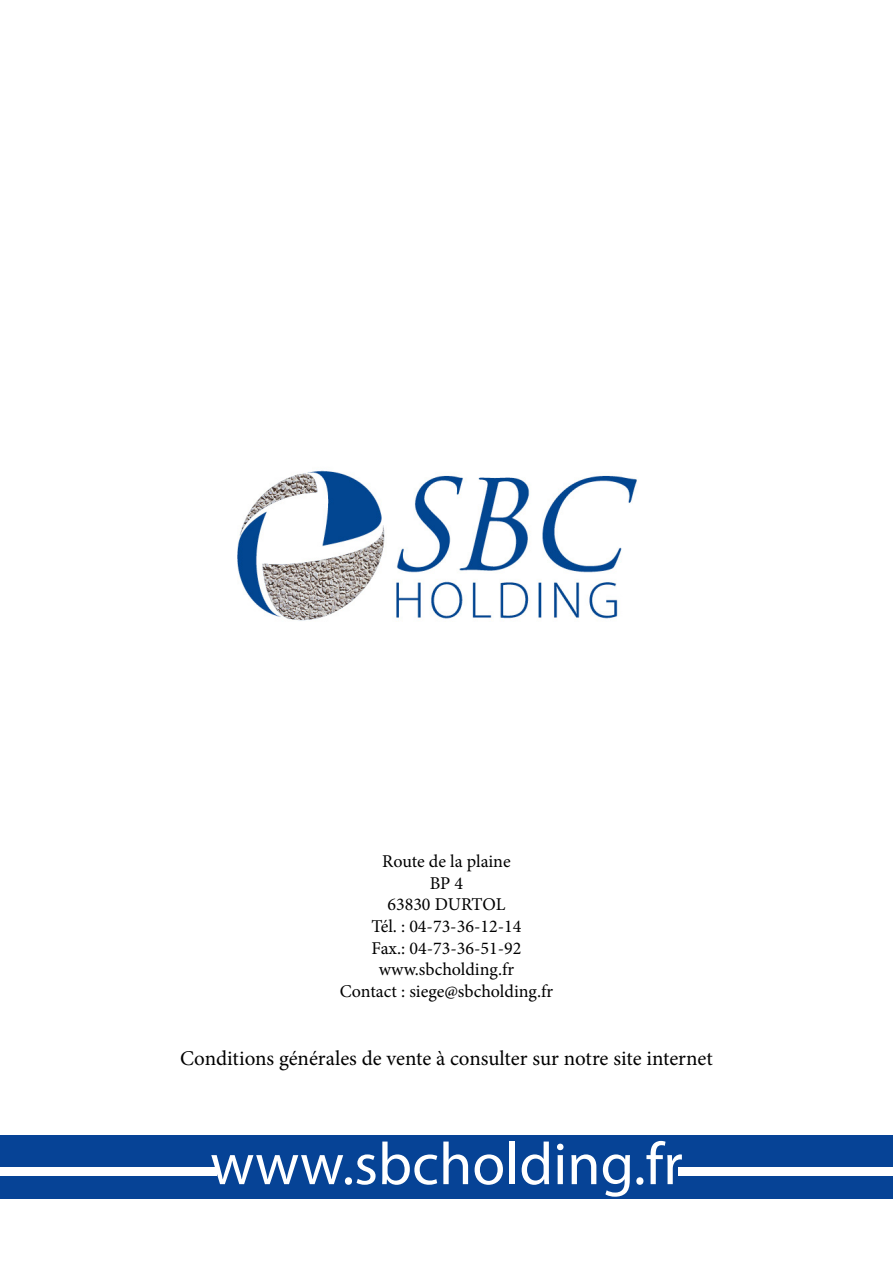
<style>
.page{position:relative;width:893px;height:1263px;background:#fff}
.page>*{position:absolute;margin:0;border:0;box-sizing:border-box;transform-origin:0 0}
.t1{font:60px "Myriad Pro";color:#fff}
.t2{font:21px "Minion Pro";letter-spacing:-.005em;color:#000}
.t3{font:18px "Minion Pro";color:#000}
</style>
<div class="page">
<div style="left:0;top:1135px;width:893px;height:64px;background:#064396"></div>
<div style="left:0;top:1167px;width:217px;height:9px;background:#fff"></div>
<div style="left:678px;top:1167px;width:215px;height:9px;background:#fff"></div>
<img style="left:237px;top:470px;width:400px;height:151px">
<p class="t3" style="left:382px;top:849px;width:130px">Route de la plaine</p>
<p class="t3" style="left:430px;top:871px;width:35px">BP 4</p>
<p class="t3" style="left:387px;top:892px;width:120px">63830 DURTOL</p>
<p class="t3" style="left:372px;top:914px;width:151px">Tél. : 04-73-36-12-14</p>
<p class="t3" style="left:372px;top:936px;width:151px">Fax.: 04-73-36-51-92</p>
<p class="t3" style="left:379px;top:957px;width:137px">www.sbcholding.fr</p>
<p class="t3" style="left:340px;top:979px;width:215px">Contact : siege@sbcholding.fr</p>
<p class="t2" style="left:180px;top:1044px;width:534px">Conditions générales de vente à consulter sur notre site internet</p>
<p class="t1" style="left:210px;top:1127px;width:474px">www.sbcholding.fr</p>
</div>
